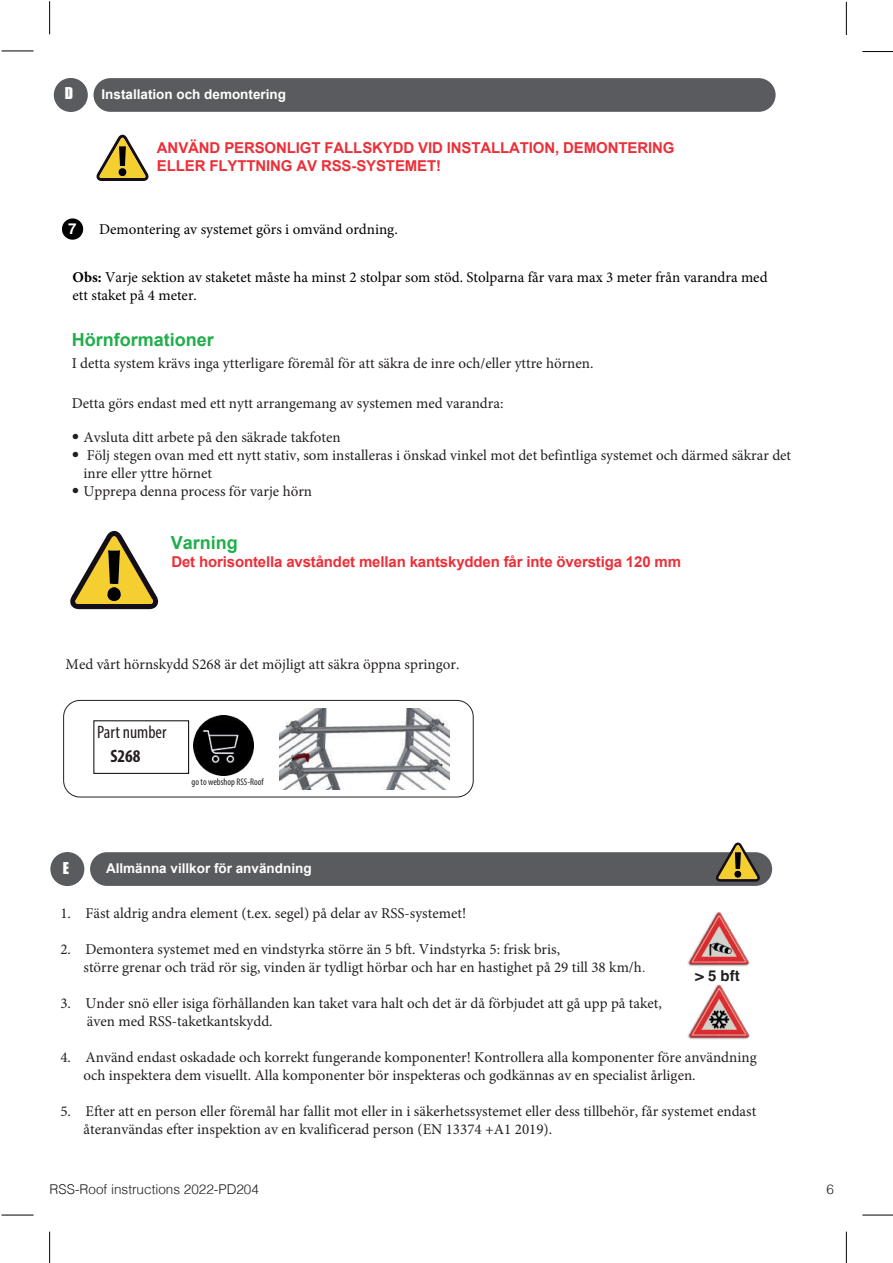
<style>
.page{position:relative;width:893px;height:1263px;background:#fff}
.page>*{position:absolute;margin:0;border:0;box-sizing:border-box;transform-origin:0 0}
.t1{font:700 18px "Arial";color:#20ae4b}
.t2{font:condensed 18px "Myriad Pro";color:#231f20}
.t3{font:700 condensed 18px "Myriad Pro";color:#231f20}
.t4{font:15px/18px "Minion Pro";color:#231f20}
.t5{font:15px/18px "Minion Pro";color:#000001}
.t6{font:700 15px/17.4px "Arial";letter-spacing:-.01em;color:#ec2f38}
.t7{font:700 15px "Helvetica";color:#231f20}
.t8{font:15px "Impact";color:#fff}
.t9{font:700 15px "Helvetica";color:#fff}
.t10{font:700 13.5px "Arial";color:#fff}
.t11{font:300 13.5px "Helvetica";color:#231f20}
.t12{font:condensed 9.6px "Myriad Pro";color:#231f20}
.s1{font-weight:700}
.s2{font-family:"Helvetica";font-weight:300}
</style>
<div class="page">
<hr style="left:2px;top:1215px;width:32px;height:1px;background:#000">
<hr style="left:49px;top:1231px;width:1px;height:32px;background:#000">
<hr style="left:862px;top:51px;width:31px;height:1px;background:#000">
<hr style="left:846px;top:2px;width:1px;height:33px;background:#000">
<hr style="left:2px;top:51px;width:32px;height:1px;background:#000">
<hr style="left:49px;top:1px;width:1px;height:33px;background:#000">
<hr style="left:862px;top:1215px;width:31px;height:1px;background:#000">
<hr style="left:846px;top:1231px;width:1px;height:32px;background:#000">
<div style="left:94px;top:78px;width:682px;height:34px;background:#5a5b5e;border-radius:17px"></div>
<div style="left:54px;top:78px;width:34px;height:34px;background:#5a5b5e;border-radius:50%"></div>
<svg style="left:96px;top:134px;width:53px;height:47px"></svg>
<div style="left:119px;top:168px;width:7px;height:8px;background:#020100;border-radius:50%"></div>
<div style="left:90px;top:852px;width:682px;height:34px;background:#5a5b5e;border-radius:17px"></div>
<div style="left:50px;top:852px;width:34px;height:34px;background:#5a5b5e;border-radius:50%"></div>
<svg style="left:715px;top:842px;width:45px;height:40px"></svg>
<div style="left:734px;top:871px;width:7px;height:6px;background:#020100;border-radius:50%"></div>
<img style="left:687px;top:912px;width:62px;height:55px">
<img style="left:688px;top:985px;width:61px;height:54px">
<div style="left:63px;top:700px;width:411px;height:97px;border:1px solid #231f20;border-radius:16px"></div>
<img style="left:279px;top:709px;width:170px;height:80px">
<img style="left:193px;top:715px;width:60px;height:60px">
<svg style="left:70px;top:531px;width:89px;height:78px"></svg>
<div style="left:107px;top:587px;width:14px;height:14px;background:#020100;border-radius:50%"></div>
<div style="left:62px;top:218px;width:21px;height:22px;background:#000001;border-radius:50%"></div>
<p class="t8" style="left:65px;top:82px;width:10px">D</p>
<p class="t10" style="left:101px;top:85px;width:186px">Installation och demontering</p>
<p class="t9" style="left:68px;top:219px;width:10px">7</p>
<p class="t6" style="left:157px;top:139px;width:519px">ANVÄND PERSONLIGT FALLSKYDD VID INSTALLATION, DEMONTERING<br>ELLER FLYTTNING AV RSS-SYSTEMET!</p>
<p class="t5" style="left:99px;top:220px;width:300px">Demontering av systemet görs i omvänd ordning.</p>
<p class="t5" style="left:73px;top:268px;width:696px"><span class="s1">Obs:</span> Varje sektion av staketet måste ha minst 2 stolpar som stöd. Stolparna får vara max 3 meter från varandra med ett staket på 4 meter.</p>
<p class="t1" style="left:72px;top:327px;width:144px">Hörnformationer</p>
<p class="t4" style="left:72px;top:355px;width:523px">I detta system krävs inga ytterligare föremål för att säkra de inre och/eller yttre hörnen.</p>
<p class="t4" style="left:72px;top:395px;width:433px">Detta görs endast med ett nytt arrangemang av systemen med varandra:</p>
<p class="t4" style="left:72px;top:428px;width:270px"><span class="s2">•</span> Avsluta ditt arbete på den säkrade takfoten</p>
<p class="t4" style="left:83px;top:446px;width:709px;text-indent:-12px"><span class="s2">•</span> Följ stegen ovan med ett nytt stativ, som installeras i önskad vinkel mot det befintliga systemet och därmed säkrar det inre eller yttre hörnet</p>
<p class="t4" style="left:72px;top:482px;width:242px"><span class="s2">•</span> Upprepa denna process för varje hörn</p>
<p class="t1" style="left:171px;top:530px;width:69px">Varning</p>
<p class="t6" style="left:171px;top:553px;width:511px">Det horisontella avståndet mellan kantskydden får inte överstiga 120 mm</p>
<p class="t4" style="left:66px;top:655px;width:395px">Med vårt hörnskydd S268 är det möjligt att säkra öppna springor.</p>
<p class="t2" style="left:97px;top:721px;width:71px">Part number</p>
<p class="t3" style="left:111px;top:745px;width:32px">S268</p>
<p class="t12" style="left:192px;top:776px;width:73px">go to webshop RSS-Roof</p>
<p class="t8" style="left:63px;top:856px;width:8px">E</p>
<p class="t10" style="left:106px;top:859px;width:207px">Allmänna villkor för användning</p>
<p class="t4" style="left:60px;top:904px;width:407px">1. Fäst aldrig andra element (t.ex. segel) på delar av RSS-systemet!</p>
<p class="t4" style="left:84px;top:940px;width:564px;text-indent:-23px">2. Demontera systemet med en vindstyrka större än 5 bft. Vindstyrka 5: frisk bris,<br>större grenar och träd rör sig, vinden är tydligt hörbar och har en hastighet på 29 till 38 km/h<span class="s2">.</span></p>
<p class="t4" style="left:87px;top:994px;width:576px;text-indent:-27px">3. Under snö eller isiga förhållanden kan taket vara halt och det är då förbjudet att gå upp på taket, även med RSS-taketkantskydd.</p>
<p class="t4" style="left:84px;top:1048px;width:675px;text-indent:-23px">4. Använd endast oskadade och korrekt fungerande komponenter! Kontrollera alla komponenter före användning och inspektera dem visuellt. Alla komponenter bör inspekteras och godkännas av en specialist årligen.</p>
<p class="t4" style="left:84px;top:1102px;width:674px;text-indent:-23px">5. Efter att en person eller föremål har fallit mot eller in i säkerhetssystemet eller dess tillbehör, får systemet endast återanvändas efter inspektion av en kvalificerad person (EN 13374 +A1 2019).</p>
<p class="t7" style="left:695px;top:966px;width:46px">&gt; 5 bft</p>
<p class="t11" style="left:50px;top:1177px;width:211px">RSS-Roof instructions 2022-PD204</p>
<p class="t11" style="left:826px;top:1177px;width:9px">6</p>
</div>
